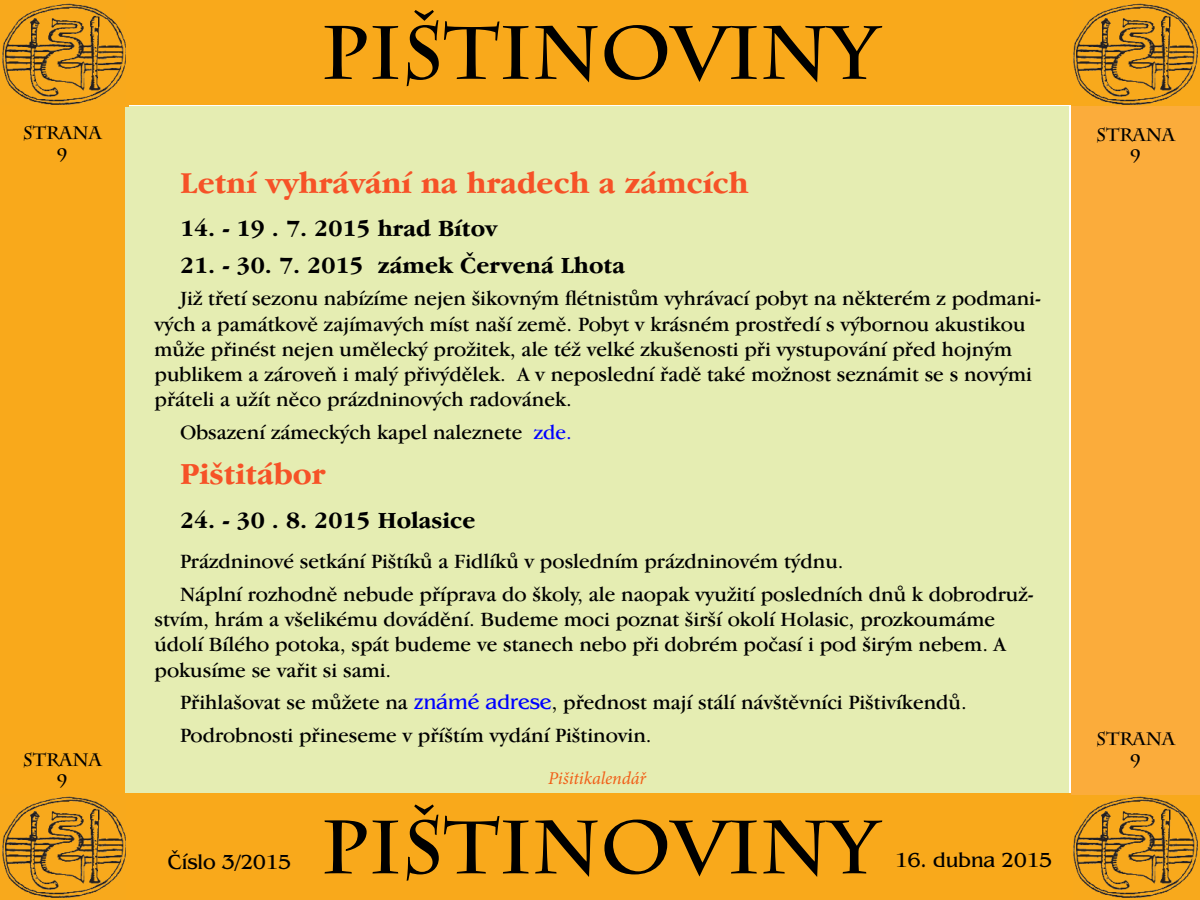
<style>
.page{position:relative;width:1200px;height:900px;background:#fff}
.page>*{position:absolute;margin:0;border:0;box-sizing:border-box;transform-origin:0 0}
.t1{font:700 75px "Charlemagne Std";color:#000}
.Nadpis_1{font:700 31.5px "Garamond IT Cby BTCE";color:#f65227}
.Nadpis_2{font:700 24px "Garamond IT Cby BTCE";color:#000}
.Základní_text{font:21px/25.2px "Garamond IT Cby BTCE";color:#000}
.t2{font:21px "Benguiat IT Cby BTCE";color:#000}
.t3{font:700 18px/21.6px "Charlemagne Std";color:#000;text-align:center}
.t4{font:italic 18px "Minion Pro";letter-spacing:-.005em;color:#f15f18}
.s1{color:#00f}
.s2{font-family:"Benguiat IT Cby BTCE";color:#00f}
</style>
<div class="page">
<div style="left:124px;top:106px;width:946px;height:688px;background:#e5edb2"></div>
<img style="left:0;top:0;width:129px;height:106px">
<img style="left:1071px;top:0;width:129px;height:106px">
<img style="left:0;top:794px;width:126px;height:106px">
<img style="left:1072px;top:795px;width:128px;height:105px">
<div style="left:126px;top:0;width:946px;height:105px;background:#f9a91b"></div>
<div style="left:126px;top:794px;width:946px;height:106px;background:#f9a91b"></div>
<div style="left:0;top:105px;width:124px;height:689px;background:#f9a91b"></div>
<div style="left:1071px;top:106px;width:129px;height:689px;background:#fbac3b"></div>
<p class="t3" style="left:23px;top:122px;width:80px">STRANA<br>9</p>
<p class="t3" style="left:23px;top:749px;width:80px">STRANA<br>9</p>
<h1 class="t1" style="left:321px;top:9px;width:558px">PIŠTINOVINY</h1>
<p class="Nadpis_1" style="left:180px;top:163px;width:570px">Letní vyhrávání na hradech a zámcích</p>
<p class="Nadpis_2" style="left:180px;top:214px;width:319px">14. - 19 . 7. 2015 hrad Bítov</p>
<p class="Nadpis_2" style="left:180px;top:250px;width:447px">21. - 30. 7. 2015 zámek Červená Lhota</p>
<p class="Základní_text" style="left:154px;top:286px;width:888px;text-indent:26px">Již třetí sezonu nabízíme nejen šikovným flétnistům vyhrávací pobyt na některém z podmani&shy;vých a památkově zajímavých míst naší země. Pobyt v krásném prostředí s výbornou akustikou může přinést nejen umělecký prožitek, ale též velké zkušenosti při vystupování před hojným publikem a zároveň i malý přivýdělek. A v neposlední řadě také možnost seznámit se s novými přáteli a užít něco prázdninových radovánek.</p>
<p class="Základní_text" style="left:180px;top:419px;width:394px">Obsazení zámeckých kapel naleznete <span class="s1">zde.</span></p>
<p class="Nadpis_1" style="left:180px;top:455px;width:147px">Pištitábor</p>
<p class="Nadpis_2" style="left:180px;top:505px;width:297px">24. - 30 . 8. 2015 Holasice</p>
<p class="Základní_text" style="left:180px;top:548px;width:665px">Prázdninové setkání Pištíků a Fidlíků v posledním prázdninovém týdnu.</p>
<p class="Základní_text" style="left:154px;top:581px;width:881px;text-indent:26px">Náplní rozhodně nebude příprava do školy, ale naopak využití posledních dnů k dobrodruž&shy;stvím, hrám a všelikému dovádění. Budeme moci poznat širší okolí Holasic, prozkoumáme údolí Bílého potoka, spát budeme ve stanech nebo při dobrém počasí i pod širým nebem. A pokusíme se vařit si sami.</p>
<p class="Základní_text" style="left:180px;top:689px;width:788px">Přihlašovat se můžete na <span class="s2">známé adrese</span>, přednost mají stálí návštěvníci Pištivíkendů.</p>
<p class="Základní_text" style="left:180px;top:722px;width:473px">Podrobnosti přineseme v příštím vydání Pištinovin.</p>
<p class="t4" style="left:548px;top:766px;width:99px">Pišitikalendář</p>
<h1 class="t1" style="left:321px;top:804px;width:558px">PIŠTINOVINY</h1>
<p class="t2" style="left:168px;top:848px;width:125px">Číslo 3/2015</p>
<p class="t2" style="left:895px;top:847px;width:159px">16. dubna 2015</p>
<p class="t3" style="left:1096px;top:124px;width:80px">STRANA<br>9</p>
<p class="t3" style="left:1096px;top:729px;width:80px">STRANA<br>9</p>
</div>
